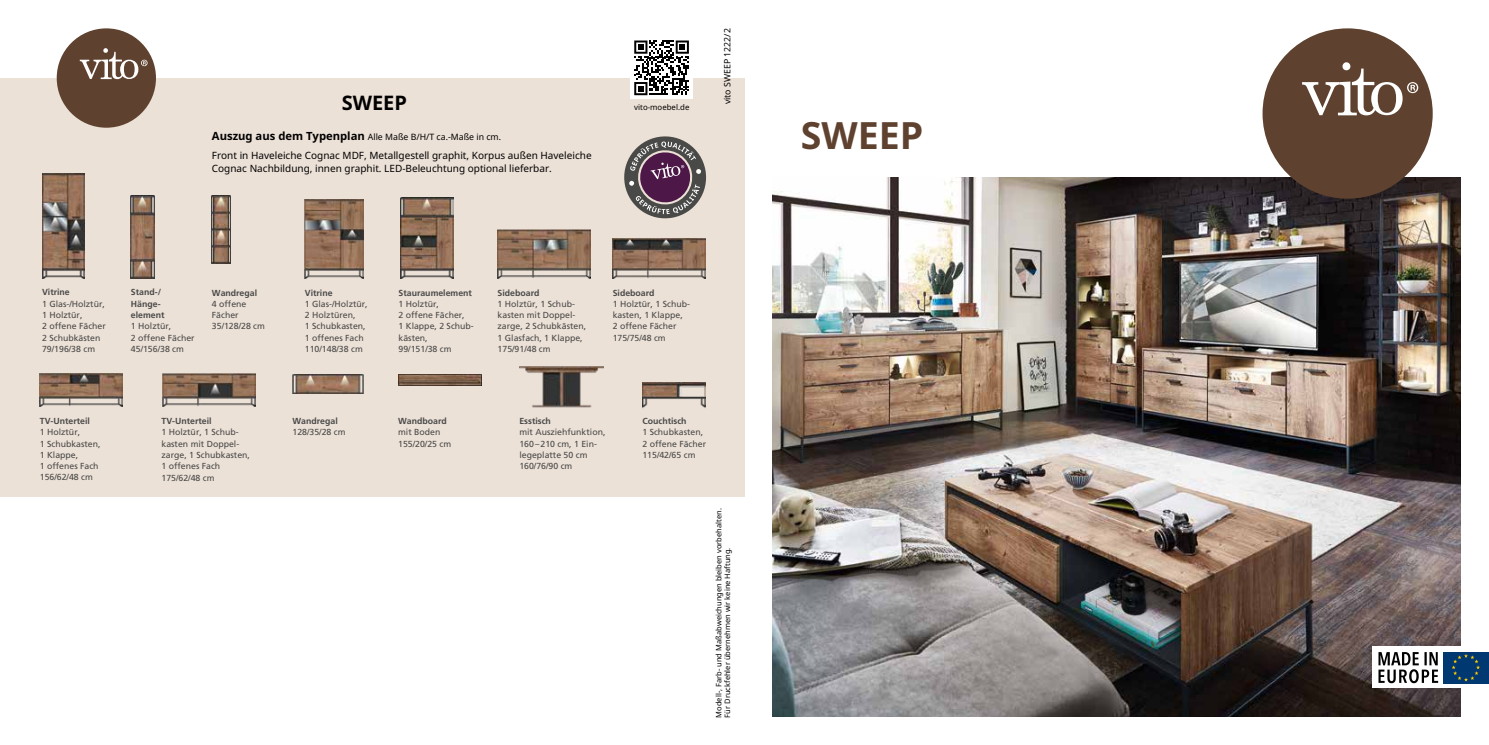
<style>
.page{position:relative;width:1489px;height:745px;background:#fff}
.page>*{position:absolute;margin:0;border:0;box-sizing:border-box;transform-origin:0 0}
.t1{font:700 37.5px "Noto Sans";color:#5e412e}
.t2{font:700 20px "Noto Sans";color:#000}
.t3{font:700 11.25px "Noto Sans";color:#000}
.t4{font:10px "Noto Sans";color:#000}
.t5{font:8.75px/11.2px "Frutiger LT Std";color:#494948}
.t6{font:700 8.75px/11.2px "Frutiger LT Std";color:#494948}
.t7{font:8.75px "Noto Sans";color:#000}
.t8{font:7.88px "Noto Sans";color:#000}
.t9{font:7.5px/8.8px "Noto Sans";color:#000}
</style>
<div class="page">
<div style="left:0;top:78px;width:744px;height:418px;background:#ece1d7"></div>
<img style="left:772px;top:177px;width:688px;height:539px">
<svg style="left:624px;top:136px;width:82px;height:82px"></svg>
<div style="left:630px;top:37px;width:62px;height:62px;background:#fff"></div>
<svg style="left:634px;top:40px;width:55px;height:55px"></svg>
<div style="left:1372px;top:646px;width:116px;height:41px;background:#fff"></div>
<div style="left:1443px;top:651px;width:45px;height:31px;background:#003872"></div>
<svg style="left:1452px;top:654px;width:27px;height:27px"></svg>
<svg style="left:1378px;top:652px;width:59px;height:30px"></svg>
<img style="left:519px;top:366px;width:84px;height:42px">
<img style="left:642px;top:382px;width:63px;height:27px">
<img style="left:42px;top:174px;width:42px;height:104px">
<img style="left:305px;top:199px;width:59px;height:79px">
<img style="left:401px;top:198px;width:53px;height:80px">
<img style="left:131px;top:195px;width:24px;height:83px">
<img style="left:40px;top:373px;width:82px;height:33px">
<img style="left:398px;top:374px;width:83px;height:11px">
<img style="left:292px;top:374px;width:71px;height:19px">
<img style="left:212px;top:195px;width:19px;height:68px">
<img style="left:497px;top:230px;width:94px;height:48px">
<img style="left:612px;top:238px;width:94px;height:40px">
<img style="left:162px;top:373px;width:94px;height:33px">
<div style="left:57px;top:28px;width:99px;height:100px;background:#5e412e;border-radius:50%"></div>
<svg style="left:80px;top:48px;width:67px;height:31px"></svg>
<div style="left:1262px;top:28px;width:170px;height:170px;background:#5e412e;border-radius:50%"></div>
<svg style="left:1302px;top:62px;width:116px;height:53px"></svg>
<p class="t7" style="left:721px;top:104px;width:77px;rotate:-90deg">vito SWEEP 1222/2</p>
<h2 class="t2" style="left:341px;top:88px;width:67px">SWEEP</h2>
<p class="t3" style="left:212px;top:128px;width:154px">Auszug aus dem Typenplan</p>
<p class="t4" style="left:212px;top:148px;width:381px">Front in Haveleiche Cognac MDF, Metallgestell graphit, Korpus außen Haveleiche</p>
<p class="t8" style="left:634px;top:101px;width:57px">vito-moebel.de</p>
<p class="t7" style="left:368px;top:130px;width:135px">Alle Maße B/H/T ca.-Maße in cm.</p>
<h1 class="t1" style="left:800px;top:109px;width:124px">SWEEP</h1>
<p class="t4" style="left:212px;top:161px;width:341px">Cognac Nachbildung, innen graphit. LED-Beleuchtung optional lieferbar.</p>
<p class="t6" style="left:42px;top:287px;width:29px">Vitrine</p>
<p class="t5" style="left:42px;top:298px;width:65px">1 Glas-/Holztür,<br>1 Holztür,<br>2 offene Fächer<br>2 Schubkästen<br>79/196/38 cm</p>
<p class="t6" style="left:131px;top:287px;width:35px">Stand-/<br>Hänge&shy;element</p>
<p class="t5" style="left:131px;top:320px;width:65px">1 Holztür,<br>2 offene Fächer<br>45/156/38 cm</p>
<p class="t6" style="left:212px;top:287px;width:47px">Wandregal</p>
<p class="t5" style="left:212px;top:298px;width:55px">4 offene<br>Fächer<br>35/128/28 cm</p>
<p class="t6" style="left:305px;top:287px;width:29px">Vitrine</p>
<p class="t5" style="left:305px;top:298px;width:64px">1 Glas-/Holztür,<br>2 Holztüren,<br>1 Schubkasten,<br>1 offenes Fach<br>110/148/38 cm</p>
<p class="t6" style="left:398px;top:287px;width:75px">Stauraumelement</p>
<p class="t5" style="left:398px;top:298px;width:77px">1 Holztür,<br>2 offene Fächer,<br>1 Klappe, 2 Schub&shy;kästen,<br>99/151/38 cm</p>
<p class="t6" style="left:497px;top:287px;width:43px">Sideboard</p>
<p class="t5" style="left:497px;top:298px;width:90px">1 Holztür, 1 Schub&shy;kasten mit Doppel&shy;zarge, 2 Schubkästen,<br>1 Glasfach, 1 Klappe,<br>175/91/48 cm</p>
<p class="t6" style="left:612px;top:287px;width:43px">Sideboard</p>
<p class="t5" style="left:612px;top:298px;width:78px">1 Holztür, 1 Schub&shy;kasten, 1 Klappe,<br>2 offene Fächer<br>175/75/48 cm</p>
<p class="t6" style="left:40px;top:415px;width:52px">TV-Unterteil</p>
<p class="t5" style="left:40px;top:426px;width:62px">1 Holztür,<br>1 Schubkasten,<br>1 Klappe,<br>1 offenes Fach<br>156/62/48 cm</p>
<p class="t6" style="left:161px;top:415px;width:52px">TV-Unterteil</p>
<p class="t5" style="left:161px;top:426px;width:90px">1 Holztür, 1 Schub&shy;kasten mit Doppel&shy;zarge, 1 Schubkasten,<br>1 offenes Fach<br>175/62/48 cm</p>
<p class="t6" style="left:292px;top:415px;width:47px">Wandregal</p>
<p class="t5" style="left:292px;top:426px;width:55px">128/35/28 cm</p>
<p class="t6" style="left:398px;top:415px;width:50px">Wandboard</p>
<p class="t5" style="left:398px;top:426px;width:55px">mit Boden<br>155/20/25 cm</p>
<p class="t6" style="left:519px;top:415px;width:33px">Esstisch</p>
<p class="t5" style="left:519px;top:426px;width:88px">mit Ausziehfunktion,<br>160–210 cm, 1 Ein&shy;legeplatte 50 cm<br>160/76/90 cm</p>
<p class="t6" style="left:642px;top:415px;width:46px">Couchtisch</p>
<p class="t5" style="left:642px;top:426px;width:65px">1 Schubkasten,<br>2 offene Fächer<br>115/42/65 cm</p>
<p class="t9" style="left:714px;top:717px;width:210px;rotate:-90deg">Modell-, Farb- und Maßabweichungen bleiben vorbehalten.<br>Für Druckfehler übernehmen wir keine Haftung.</p>
</div>
